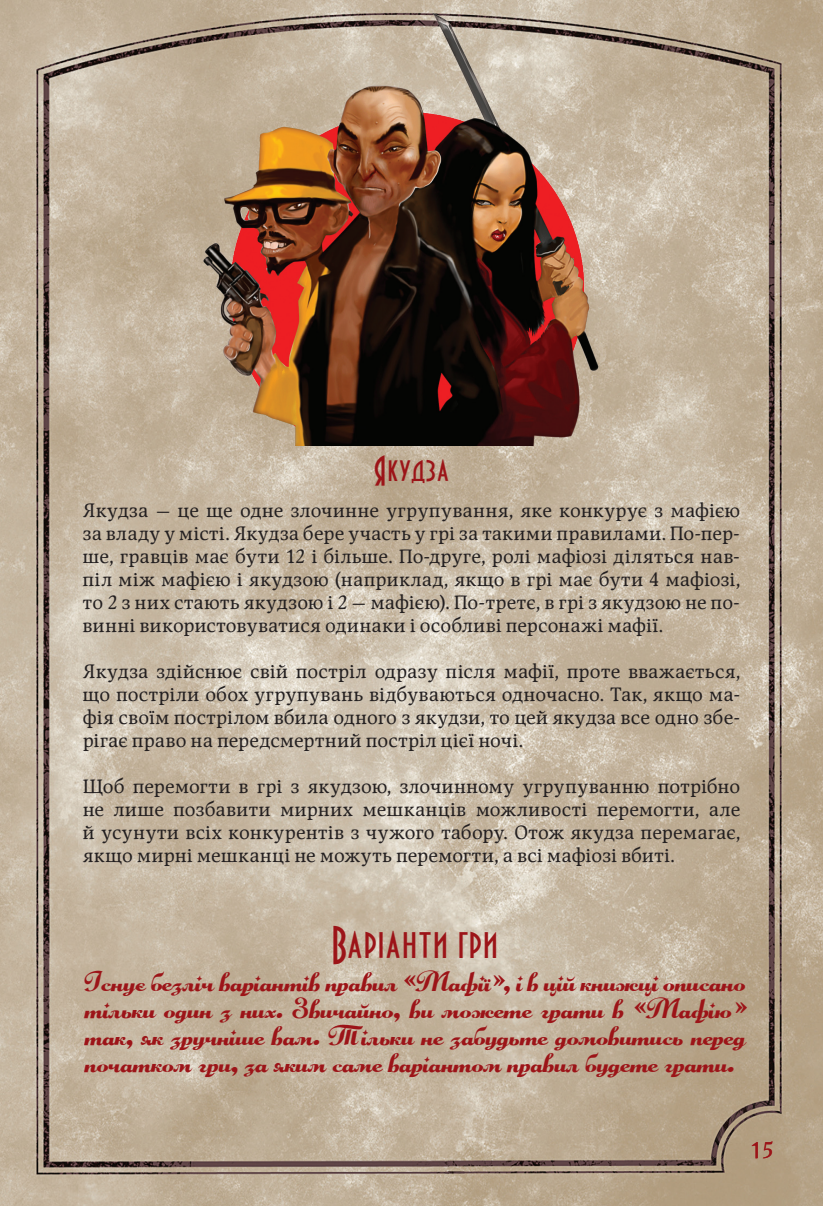
<style>
.page{position:relative;width:823px;height:1206px;background:#fff}
.page>*{position:absolute;margin:0;border:0;box-sizing:border-box;transform-origin:0 0}
.t1{font:33.75px "Bankir Retro";color:#9c1418}
.t2{font:27px/27px "Anna Faustinascript";color:#9c1418;text-align:justify}
.t3{font:27px "Bankir Retro";color:#9c1418}
.t4{font:22.5px "Mirandolina Calligr Two";color:#9c1418}
.t5{font:19.12px/22.9px "Mirandolina";letter-spacing:.02em;color:#231f20;text-align:justify}
</style>
<div class="page">
<img style="left:0;top:0;width:823px;height:1205px">
<img style="left:197px;top:0;width:415px;height:445px">
<h2 class="t3" style="left:374px;top:448px;width:77px">Якудза</h2>
<p class="t5" style="left:83px;top:499px;width:658px">Якудза — це ще одне злочинне угрупування, яке конкурує з мафією за владу у місті. Якудза бере участь у грі за такими правилами. По-пер&shy;ше, гравців має бути 12 і більше. По-друге, ролі мафіозі діляться нав&shy;піл між мафією і якудзою (наприклад, якщо в грі має бути 4 мафіозі, то 2 з них стають якудзою і 2 — мафією). По-третє, в грі з якудзою не по&shy;винні використовуватися одинаки і особливі персонажі мафії.</p>
<p class="t5" style="left:83px;top:660px;width:658px">Якудза здійснює свій постріл одразу після мафії, проте вважається, що постріли обох угрупувань відбуваються одночасно. Так, якщо ма&shy;фія своїм пострілом вбила одного з якудзи, то цей якудза все одно збе&shy;рігає право на передсмертний постріл цієї ночі.</p>
<p class="t5" style="left:83px;top:775px;width:658px">Щоб перемогти в грі з якудзою, злочинному угрупуванню потрібно не лише позбавити мирних мешканців можливості перемогти, але й усунути всіх конкурентів з чужого табору. Отож якудза перемагає, якщо мирні мешканці не можуть перемогти, а всі мафіозі вбиті.</p>
<h1 class="t1" style="left:331px;top:917px;width:169px">Варіанти гри</h1>
<h2 class="t2" style="left:85px;top:968px;width:662px">Існує безліч варіантів правил «Мафії», і в цій книжці описано тільки один з них. Звичайно, ви можете грати в «Мафію» так, як зручніше вам. Тільки не забудьте домовитись перед початком гри, за яким саме варіантом правил будете грати.</h2>
<p class="t4" style="left:751px;top:1136px;width:24px">15</p>
</div>
